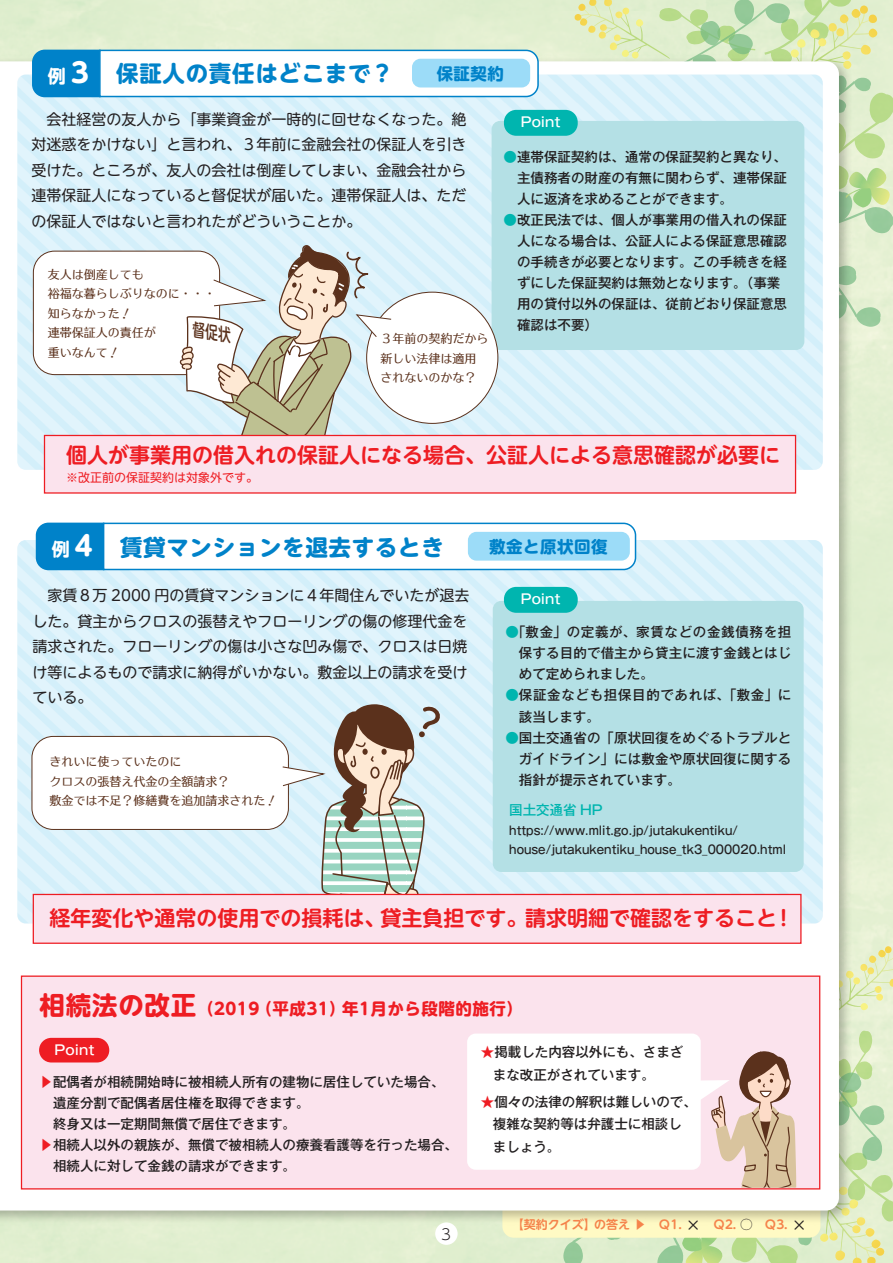
<style>
.page{position:relative;width:893px;height:1263px;background:#e2efd0}
.page>*{position:absolute;margin:0;border:0;box-sizing:border-box;transform-origin:0 0}
.t1{font:700 27px "UD Shin M Go Pro";color:#fff}
.t2{font:700 25.5px "UD Shin M Go Pro";letter-spacing:.03em;color:#ee1d23}
.t3{font:700 22.5px "UD Shin M Go Pro";letter-spacing:.03em;color:#0082c9}
.t4{font:700 21px "UD Shin M Go Pro De";color:#ee1d23}
.t5{font:700 18px "UD Shin M Go Pro";color:#fff}
.t6{font:700 16.5px "UD Shin M Go Pro";letter-spacing:.03em;color:#ee1d23}
.t7{font:700 16.5px "UD Shin M Go Pro";letter-spacing:.03em;color:#0082c9}
.t8{font:15px/25.5px "UD Shin M Go Pro";color:#231f20;text-align:justify}
.t9{font:300 15px "UD Shin Go Pro";color:#231f20}
.t10{font:500 13.5px/21px "Gothic MB101 Pro";color:#231f20;text-align:justify}
.t11{font:500 13.5px/21px "Gothic MB101 Pro";letter-spacing:.05em;color:#231f20}
.t12{font:500 13.5px "Gothic MB101 Pro";color:#fff}
.t13{font:500 13.5px "Gothic MB101 Pro";color:#00b5af}
.t14{font:12px/19.5px "UD Typos 510 Std";color:#5b311c}
.t15{font:500 12px/19.5px "Gothic MB101 Pro";color:#231f20;scale:.9 1}
.t16{font:700 12px "UD Shin M Go Pro De";color:#f5834b}
.t17{font:12px "UD Shin M Go Pro";color:#ee1d23}
.s1{color:#00b5af}
.s2{color:#ee1d23}
.s3{font-family:"UD Shin M Go Pro";font-weight:400;color:#231f20}
</style>
<div class="page">
<svg style="left:575px;top:0;width:318px;height:327px"></svg>
<svg style="left:856px;top:946px;width:37px;height:70px"></svg>
<div style="left:502px;top:1192px;width:318px;height:46px;background:#fffac4;border-radius:11px"></div>
<img style="left:0;top:53px;width:856px;height:1174px">
<div style="left:0;top:61px;width:839px;height:1149px;background:#fff"></div>
<div style="left:17px;top:74px;width:806px;height:396px;background:linear-gradient(to right,#dbf1fa,#dbf1fb);border-radius:8px"></div>
<div style="left:17px;top:540px;width:806px;height:383px;background:linear-gradient(to right,#dbf2fb,#dbf2fb);border-radius:8px"></div>
<div style="left:21px;top:976px;width:799px;height:213px;background:#fbe3ed"></div>
<svg style="left:31px;top:49px;width:509px;height:49px;background:#c7e4f2"></svg>
<svg style="left:35px;top:522px;width:602px;height:49px;background:#cce6f4"></svg>
<div style="left:467px;top:1033px;width:234px;height:137px;background:#fff;border-radius:9px"></div>
<div style="left:468px;top:532px;width:162px;height:29px;background:#9cdcf8;border-radius:9px"></div>
<div style="left:412px;top:59px;width:118px;height:28px;background:#9cdcf8;border-radius:9px"></div>
<div style="left:435px;top:1222px;width:23px;height:23px;background:#fff;border-radius:50%"></div>
<div style="left:33px;top:251px;width:187px;height:124px;background:#fff;border-radius:21px"></div>
<div style="left:33px;top:251px;width:187px;height:124px;border:1px solid #5b311c;border-radius:21px"></div>
<svg style="left:542px;top:1031px;width:351px;height:232px"></svg>
<div style="left:492px;top:121px;width:312px;height:229px;background:#b4e0e5;border-radius:9px"></div>
<div style="left:32px;top:736px;width:256px;height:93px;background:#fff;border-radius:21px"></div>
<div style="left:32px;top:736px;width:257px;height:94px;border:1px solid #5b311c;border-radius:21px"></div>
<div style="left:367px;top:292px;width:131px;height:131px;background:#fff;border-radius:50%"></div>
<div style="left:493px;top:601px;width:311px;height:271px;background:#b4e0e5;border-radius:9px"></div>
<div style="left:504px;top:110px;width:74px;height:26px;background:#00b5af;border-radius:12px"></div>
<div style="left:504px;top:587px;width:74px;height:26px;background:#00b5af;border-radius:12px"></div>
<div style="left:39px;top:1038px;width:70px;height:24px;background:#ee1d23;border-radius:12px"></div>
<div style="left:33px;top:894px;width:768px;height:49px;background:#fbe3ed"></div>
<div style="left:33px;top:894px;width:768px;height:50px;border:1px solid #ee1d23"></div>
<div style="left:44px;top:435px;width:751px;height:58px;background:#fbe3ed"></div>
<div style="left:44px;top:435px;width:752px;height:59px;border:1px solid #ee1d23"></div>
<svg style="left:282px;top:704px;width:161px;height:192px;background:#c3ccc8"></svg>
<svg style="left:179px;top:244px;width:213px;height:192px;background:#d6d9d1"></svg>
<h1 class="t1" style="left:66px;top:50px;width:28px">３</h1>
<h3 class="t5" style="left:48px;top:61px;width:19px">例</h3>
<h3 class="t3" style="left:116px;top:55px;width:279px">保証人の責任はどこまで?</h3>
<p class="t7" style="left:437px;top:60px;width:69px">保証契約</p>
<p class="t8" style="left:32px;top:106px;width:436px">　会社経営の友人から「事業資金が一時的に回せなくなった。絶対迷惑をかけない」と言われ、３年前に金融会社の保証人を引き受けた。ところが、友人の会社は倒産してしまい、金融会社から連帯保証人になっていると督促状が届いた。連帯保証人は、ただの保証人ではないと言われたがどういうことか。</p>
<p class="t14" style="left:48px;top:264px;width:170px">友人は倒産しても<br>裕福な暮らしぶりなのに・・・知らなかった!<br>連帯保証人の責任が<br>重いなんて!</p>
<p class="t14" style="left:381px;top:329px;width:109px">３年前の契約だから新しい法律は適用されないのかな?</p>
<p class="t12" style="left:521px;top:111px;width:41px">Point</p>
<p class="t10" style="left:517px;top:144px;width:272px;text-indent:-14px"><span class="s1">●</span>連帯保証契約は、通常の保証契約と異なり、主債務者の財産の有無に関わらず、連帯保証人に返済を求めることができます。</p>
<p class="t10" style="left:517px;top:208px;width:272px;text-align:left;text-indent:-14px"><span class="s1">●</span>改正民法では、個人が事業用の借入れの保証人になる場合は、公証人による保証意思確認の手続きが必要となります。この手続きを経ずにした保証契約は無効となります。（事業用の貸付以外の保証は、従前どおり保証意思確認は不要(</p>
<h3 class="t4" style="left:66px;top:438px;width:716px">個人が事業用の借入れの保証人になる場合、公証人による意思確認が必要に</h3>
<p class="t17" style="left:66px;top:468px;width:193px">※改正前の保証契約は対象外です。</p>
<h1 class="t1" style="left:70px;top:523px;width:28px">４</h1>
<h3 class="t3" style="left:120px;top:529px;width:325px">賃貸マンションを退去するとき</h3>
<h3 class="t5" style="left:52px;top:534px;width:19px">例</h3>
<p class="t7" style="left:489px;top:533px;width:120px">敷金と原状回復</p>
<p class="t8" style="left:32px;top:582px;width:439px;text-align:left">　家賃８万 2000 円の賃貸マンションに４年間住んでいたが退去した。貸主からクロスの張替えやフローリングの傷の修理代金を請求された。フローリングの傷は小さな凹み傷で、クロスは日焼け等によるもので請求に納得がいかない。敷金以上の請求を受けている。</p>
<p class="t14" style="left:50px;top:751px;width:230px">きれいに使っていたのに<br>クロスの張替え代金の全額請求?<br>敷金では不足？修繕費を追加請求された!</p>
<p class="t12" style="left:521px;top:588px;width:41px">Point</p>
<p class="t10" style="left:519px;top:620px;width:274px;text-indent:-14px"><span class="s1">●</span>「敷金」の定義が、家賃などの金銭債務を担保する目的で借主から貸主に渡す金銭とはじめて定められました。</p>
<p class="t11" style="left:519px;top:683px;width:274px;text-indent:-14px"><span class="s1">●</span>保証金なども担保目的であれば、「敷金」に該当します。</p>
<p class="t10" style="left:519px;top:725px;width:274px;text-indent:-14px"><span class="s1">●</span>国土交通省の「原状回復をめぐるトラブルとガイドライン」には敷金や原状回復に関する指針が提示されています。</p>
<p class="t13" style="left:509px;top:799px;width:95px">国土交通省 HP</p>
<p class="t15" style="left:509px;top:819px;width:309px">https://www.mlit.go.jp/jutakukentiku/ house/jutakukentiku_house_tk3_000020.html</p>
<h3 class="t4" style="left:49px;top:901px;width:337px">経年変化や通常の使用での損耗は、</h3>
<h3 class="t4" style="left:380px;top:901px;width:398px">貸主負担です。請求明細で確認をすること</h3>
<h3 class="t4" style="left:773px;top:901px;width:22px">!</h3>
<h2 class="t2" style="left:40px;top:984px;width:158px">相続法の改正</h2>
<p class="t6" style="left:255px;top:995px;width:92px">（平成31）</p>
<p class="t6" style="left:197px;top:995px;width:64px">（2019</p>
<p class="t6" style="left:342px;top:995px;width:182px">年1月から段階的施行(</p>
<p class="t12" style="left:55px;top:1039px;width:41px">Point</p>
<p class="t10" style="left:40px;top:1069px;width:406px"><span class="s2">▶</span>配偶者が相続開始時に被相続人所有の建物に居住していた場合、</p>
<p class="t10" style="left:53px;top:1090px;width:258px">遺産分割で配偶者居住権を取得できます。</p>
<p class="t10" style="left:40px;top:1111px;width:258px">　終身又は一定期間無償で居住できます。</p>
<p class="t10" style="left:40px;top:1132px;width:420px"><span class="s2">▶</span>相続人以外の親族が、無償で被相続人の療養看護等を行った場合、</p>
<p class="t10" style="left:53px;top:1153px;width:244px">相続人に対して金銭の請求ができます。</p>
<p class="t9" style="left:441px;top:1222px;width:11px">3</p>
<p class="t10" style="left:493px;top:1039px;width:192px;line-height:22.5px;text-indent:-12px"><span class="s2">★</span>掲載した内容以外にも、さまざまな改正がされています。</p>
<p class="t10" style="left:493px;top:1089px;width:205px;line-height:22.5px;text-align:left;text-indent:-12px"><span class="s2">★</span>個々の法律の解釈は難しいので、複雑な契約等は弁護士に相談しましょう。</p>
<p class="t16" style="left:512px;top:1215px;width:136px">【契約クイズ】の答え ▶</p>
<p class="t16" style="left:659px;top:1215px;width:25px">Ｑ1.</p>
<p class="t8" style="left:686px;top:1211px;width:16px">×</p>
<p class="t16" style="left:713px;top:1215px;width:76px">Ｑ2. <span class="s3">◯　</span>Ｑ3.</p>
<p class="t8" style="left:792px;top:1211px;width:16px">×</p>
</div>
